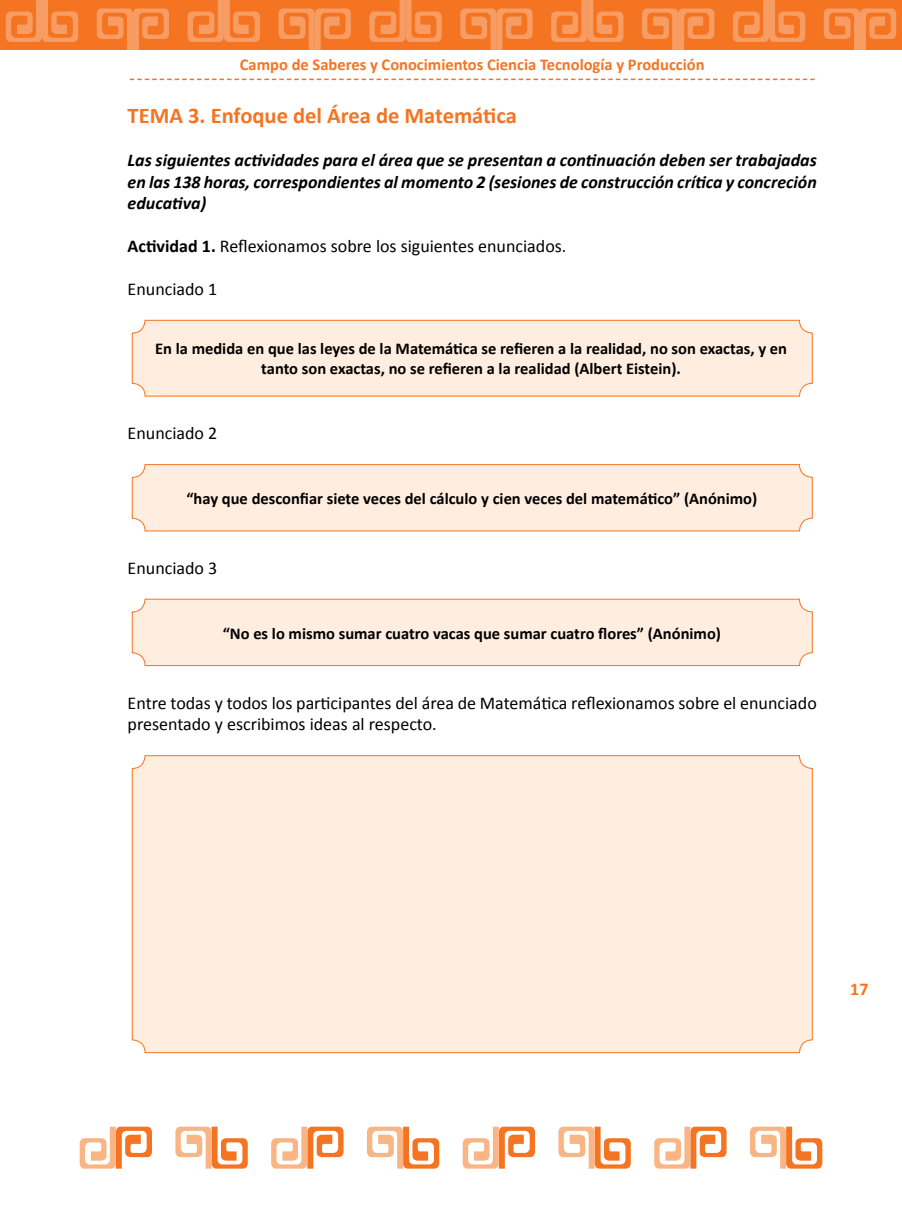
<style>
.page{position:relative;width:902px;height:1208px;background:#fff}
.page>*{position:absolute;margin:0;border:0;box-sizing:border-box;transform-origin:0 0}
.t1{font:700 22.5px "Calibri";color:#f47422}
.t2{font:18px/21.6px "Calibri";color:#000}
.t3{font:italic 700 18px/21.6px "Calibri";color:#000;text-align:justify}
.t4{font:700 18px "Calibri";color:#f47422}
.t5{font:700 16.5px/19.8px "Calibri";color:#000;text-align:center}
.t6{font:700 16.5px "Calibri";color:#f47422}
.s1{font-weight:700}
</style>
<div class="page">
<div style="left:0;top:0;width:901px;height:50px;background:#f47422"></div>
<svg style="left:80px;top:1126px;width:72px;height:42px"></svg>
<svg style="left:175px;top:1126px;width:73px;height:42px"></svg>
<svg style="left:271px;top:1126px;width:72px;height:42px"></svg>
<svg style="left:367px;top:1126px;width:72px;height:42px"></svg>
<svg style="left:462px;top:1126px;width:73px;height:42px"></svg>
<svg style="left:558px;top:1126px;width:72px;height:42px"></svg>
<svg style="left:654px;top:1126px;width:72px;height:42px"></svg>
<svg style="left:750px;top:1126px;width:72px;height:42px"></svg>
<svg style="left:130px;top:79px;width:684px;height:1px"></svg>
<svg style="left:97px;top:9px;width:72px;height:41px"></svg>
<svg style="left:6px;top:0;width:72px;height:42px"></svg>
<svg style="left:188px;top:0;width:72px;height:42px"></svg>
<svg style="left:278px;top:9px;width:73px;height:41px"></svg>
<svg style="left:369px;top:0;width:72px;height:42px"></svg>
<svg style="left:460px;top:9px;width:72px;height:41px"></svg>
<svg style="left:551px;top:0;width:72px;height:42px"></svg>
<svg style="left:642px;top:9px;width:72px;height:41px"></svg>
<svg style="left:733px;top:0;width:72px;height:42px"></svg>
<svg style="left:823px;top:9px;width:73px;height:41px"></svg>
<div style="left:132px;top:320px;width:680px;height:76px;background:#ffede0;border-radius:13px"></div>
<div style="left:132px;top:320px;width:680px;height:76px;border:1px solid #f47422;border-radius:13px"></div>
<div style="left:132px;top:464px;width:680px;height:67px;background:#ffede0;border-radius:13px"></div>
<div style="left:132px;top:464px;width:680px;height:67px;border:1px solid #f47422;border-radius:13px"></div>
<div style="left:132px;top:599px;width:680px;height:66px;background:#ffede0;border-radius:13px"></div>
<div style="left:132px;top:599px;width:680px;height:67px;border:1px solid #f47422;border-radius:13px"></div>
<div style="left:132px;top:755px;width:680px;height:297px;background:#ffede0;border-radius:13px"></div>
<p class="t6" style="left:240px;top:54px;width:466px">Campo de Saberes y Conocimientos Ciencia Tecnología y Producción</p>
<h1 class="t1" style="left:128px;top:101px;width:390px">TEMA 3. Enfoque del Área de Matemática</h1>
<p class="t3" style="left:128px;top:149px;width:690px">Las siguientes actividades para el área que se presentan a continuación deben ser trabajadas en las 138 horas, correspondientes al momento 2 (sesiones de construcción crítica y concreción educativa)</p>
<p class="t2" style="left:128px;top:235px;width:440px"><span class="s1">Actividad 1.</span> Reflexionamos sobre los siguientes enunciados.</p>
<p class="t2" style="left:128px;top:278px;width:91px">Enunciado 1</p>
<p class="t5" style="left:155px;top:339px;width:633px">En la medida en que las leyes de la Matemática se refieren a la realidad, no son exactas, y en tanto son exactas, no se refieren a la realidad (Albert Eistein).</p>
<p class="t2" style="left:128px;top:422px;width:91px">Enunciado 2</p>
<p class="t5" style="left:186px;top:488px;width:572px">“hay que desconfiar siete veces del cálculo y cien veces del matemático” (Anónimo)</p>
<p class="t2" style="left:128px;top:557px;width:91px">Enunciado 3</p>
<p class="t5" style="left:223px;top:623px;width:500px">“No es lo mismo sumar cuatro vacas que sumar cuatro flores” (Anónimo)</p>
<p class="t2" style="left:128px;top:692px;width:690px">Entre todas y todos los participantes del área de Matemática reflexionamos sobre el enunciado presentado y escribimos ideas al respecto.</p>
<p class="t4" style="left:850px;top:977px;width:20px">17</p>
</div>
